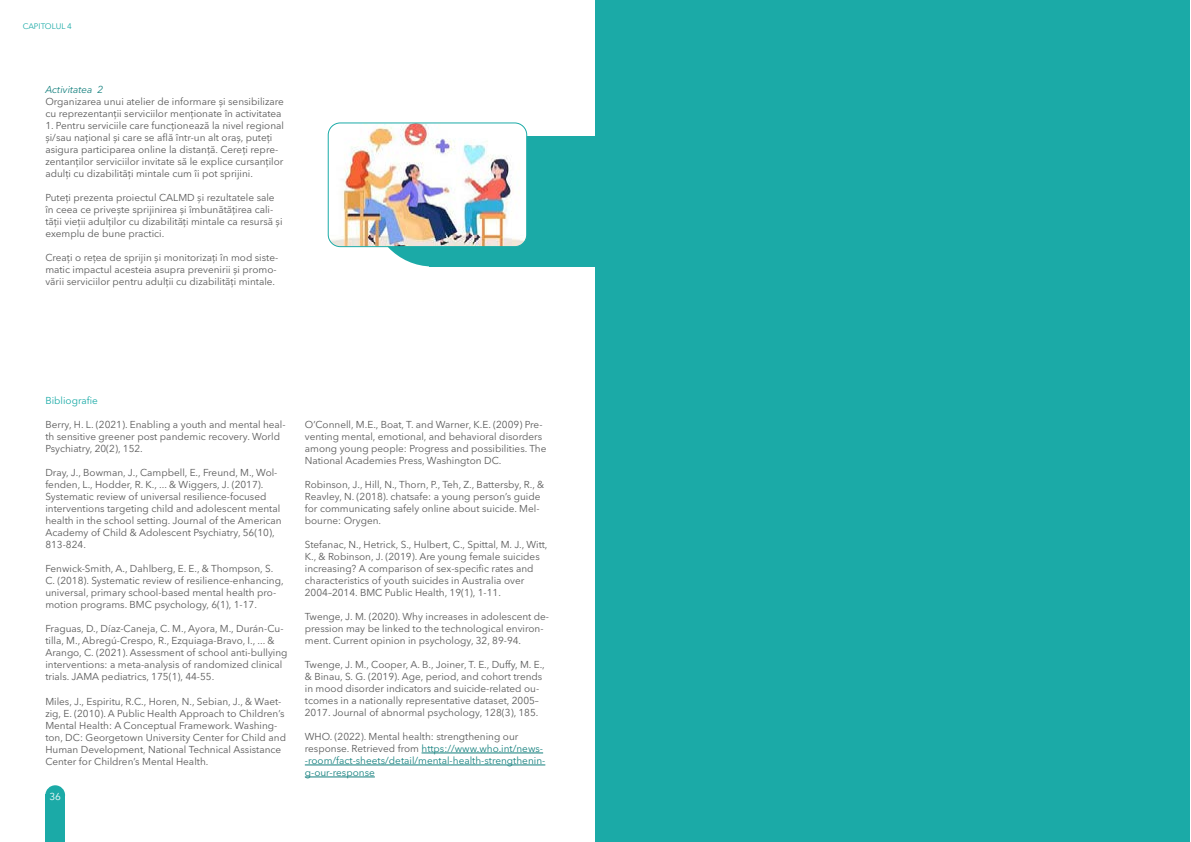
<style>
.page{position:relative;width:1191px;height:842px;background:#fff}
.page>*{position:absolute;margin:0;border:0;box-sizing:border-box;transform-origin:0 0}
.t1{font:10px/12px "Avenir Next LT Pro";color:#595959}
.t2{font:10px/12px "Avenir Next LT Pro";color:#14807e}
.t3{font:italic 10px "Avenir Next LT Pro";color:#14807e}
.t4{font:10px "Avenir Next LT Pro";color:#1baaa7}
.t5{font:10px "Avenir Next LT Pro";color:#fff}
.t6{font:8px "Avenir Next LT Pro";color:#1baaa7}
.s1{color:#595959}
</style>
<div class="page">
<div style="left:45px;top:785px;width:20px;height:20px;background:#1baaa7;border-radius:50%"></div>
<div style="left:45px;top:794px;width:20px;height:48px;background:#1baaa7"></div>
<div style="left:428px;top:136px;width:167px;height:130px;background:#1baaa7"></div>
<div style="left:370px;top:136px;width:125px;height:130px;background:#1baaa7;border-radius:50%"></div>
<hr style="left:421px;top:753px;width:122px;height:1px;background:#14807e">
<hr style="left:305px;top:765px;width:240px;height:1px;background:#14807e">
<hr style="left:305px;top:777px;width:70px;height:1px;background:#14807e">
<img style="left:328px;top:124px;width:199px;height:123px">
<div style="left:328px;top:122px;width:199px;height:125px;border:1px solid #1baaa7;border-radius:12px"></div>
<div style="left:595px;top:1px;width:595px;height:841px;background:#1baaa7"></div>
<p class="t6" style="left:23px;top:21px;width:51px">CAPITOLUL 4</p>
<p class="t3" style="left:45px;top:83px;width:59px">Activitatea 2</p>
<p class="t1" style="left:45px;top:95px;width:240px">Organizarea unui atelier de informare și sensibilizare cu reprezentanții serviciilor menționate în activitatea</p>
<p class="t1" style="left:45px;top:119px;width:240px">1. Pentru serviciile care funcționează la nivel regional și/sau național și care se află într-un alt oraș, puteți asigura participarea online la distanță. Cereți repre&shy;zentanților serviciilor invitate să le explice cursanților adulți cu dizabilități mintale cum îi pot sprijini.</p>
<p class="t1" style="left:45px;top:191px;width:239px">Puteți prezenta proiectul CALMD și rezultatele sale în ceea ce privește sprijinirea și îmbunătățirea cali&shy;tății vieții adulților cu dizabilități mintale ca resursă și exemplu de bune practici.</p>
<p class="t1" style="left:45px;top:251px;width:234px">Creați o rețea de sprijin și monitorizați în mod siste&shy;matic impactul acesteia asupra prevenirii și promo&shy;vării serviciilor pentru adulții cu dizabilități mintale.</p>
<p class="t4" style="left:45px;top:395px;width:54px">Bibliografie</p>
<p class="t1" style="left:45px;top:419px;width:242px">Berry, H. L. (2021). Enabling a youth and mental heal&shy;th sensitive greener post pandemic recovery. World<br>Psychiatry, 20(2), 152.</p>
<p class="t1" style="left:45px;top:467px;width:238px">Dray, J., Bowman, J., Campbell, E., Freund, M., Wol&shy;fenden, L., Hodder, R. K., ... &amp; Wiggers, J. (2017).<br>Systematic review of universal resilience-focused interventions targeting child and adolescent mental health in the school setting. Journal of the American Academy of Child &amp; Adolescent Psychiatry, 56(10), 813-824.</p>
<p class="t1" style="left:45px;top:563px;width:240px">Fenwick-Smith, A., Dahlberg, E. E., &amp; Thompson, S.<br>C. (2018). Systematic review of resilience-enhancing, universal, primary school-based mental health pro&shy;motion programs. BMC psychology, 6(1), 1-17.</p>
<p class="t1" style="left:45px;top:623px;width:244px">Fraguas, D., Díaz-Caneja, C. M., Ayora, M., Durán-Cu&shy;tilla, M., Abregú-Crespo, R., Ezquiaga-Bravo, I., ... &amp; Arango, C. (2021). Assessment of school anti-bullying interventions: a meta-analysis of randomized clinical trials. JAMA pediatrics, 175(1), 44-55.</p>
<p class="t1" style="left:45px;top:695px;width:242px">Miles, J., Espiritu, R.C., Horen, N., Sebian, J., &amp; Waet&shy;zig, E. (2010). A Public Health Approach to Children’s Mental Health: A Conceptual Framework. Washing&shy;ton, DC: Georgetown University Center for Child and Human Development, National Technical Assistance Center for Children’s Mental Health.</p>
<p class="t5" style="left:49px;top:790px;width:13px">36</p>
<p class="t1" style="left:305px;top:418px;width:243px">O’Connell, M.E., Boat, T. and Warner, K.E. (2009) Pre&shy;venting mental, emotional, and behavioral disorders among young people: Progress and possibilities. The National Academies Press, Washington DC.</p>
<p class="t1" style="left:305px;top:478px;width:241px">Robinson, J., Hill, N., Thorn, P., Teh, Z., Battersby, R., &amp; Reavley, N. (2018). chatsafe: a young person’s guide for communicating safely online about suicide. Mel&shy;bourne: Orygen.</p>
<p class="t1" style="left:305px;top:538px;width:244px">Stefanac, N., Hetrick, S., Hulbert, C., Spittal, M. J., Witt, K., &amp; Robinson, J. (2019). Are young female suicides increasing? A comparison of sex-specific rates and characteristics of youth suicides in Australia over 2004–2014. BMC Public Health, 19(1), 1-11.</p>
<p class="t1" style="left:305px;top:610px;width:246px">Twenge, J. M. (2020). Why increases in adolescent de&shy;pression may be linked to the technological environ&shy;ment. Current opinion in psychology, 32, 89-94.</p>
<p class="t1" style="left:305px;top:658px;width:241px">Twenge, J. M., Cooper, A. B., Joiner, T. E., Duffy, M. E., &amp; Binau, S. G. (2019). Age, period, and cohort trends in mood disorder indicators and suicide-related ou&shy;tcomes in a nationally representative dataset, 2005– 2017. Journal of abnormal psychology, 128(3), 185.</p>
<p class="t2" style="left:305px;top:730px;width:242px"><span class="s1">WHO. (2022). Mental health: strengthening our response. Retrieved from</span> https://www.who.int/news--room/fact-sheets/detail/mental-health-strengthenin&shy;g-our-response</p>
</div>
